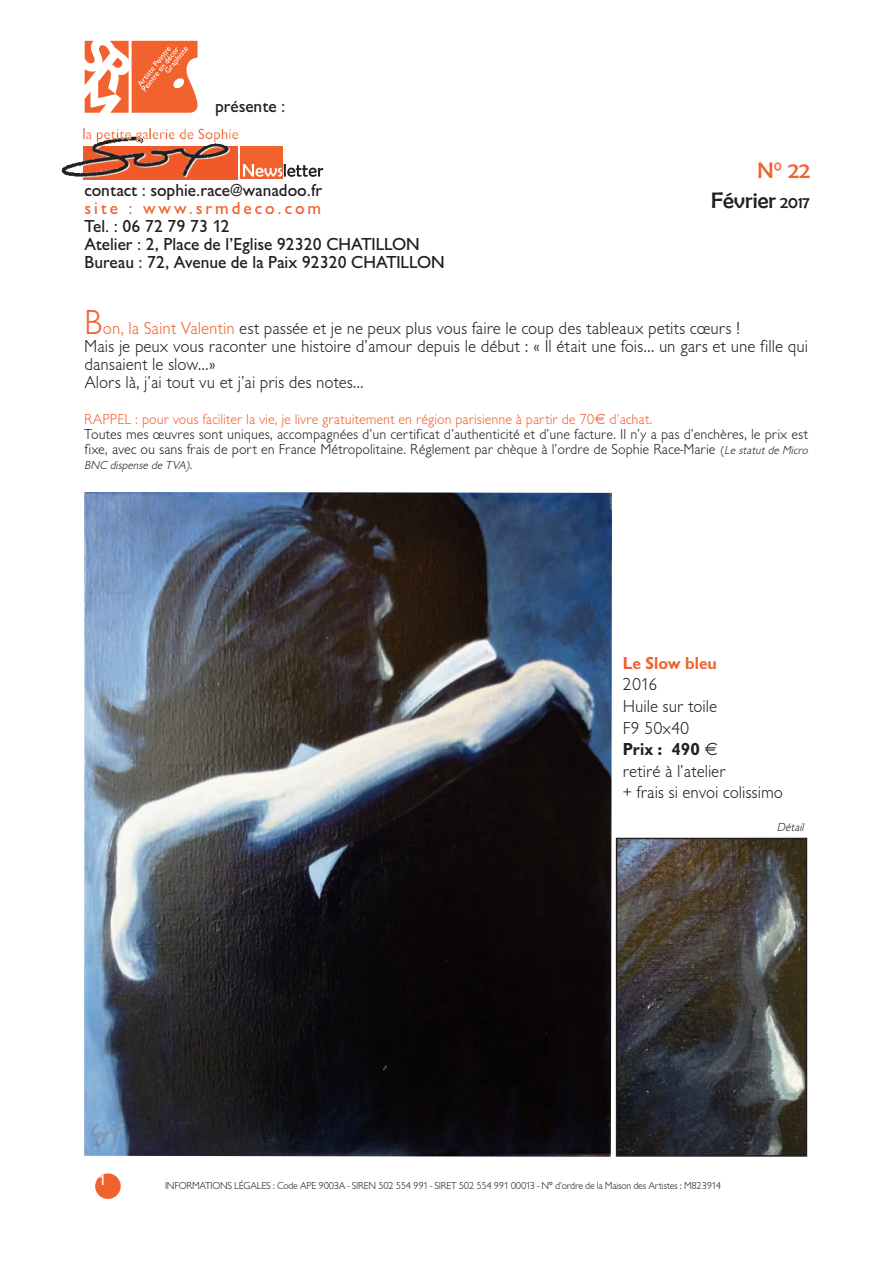
<style>
.page{position:relative;width:893px;height:1263px;background:#fff}
.page>*{position:absolute;margin:0;border:0;box-sizing:border-box;transform-origin:0 0}
.t1{font:22.5px/29.7px "Berlin Sans FB";color:#231f20;text-align:right}
.t2{font:300 18px/18px "Giltus T";color:#231f20}
.t3{font:500 18px/18px "Giltus T";color:#231f20}
.t4{font:500 18px "Giltus T";letter-spacing:.165em;color:#f2622e}
.t5{font:700 18px "Giltus T";color:#f2622e}
.t6{font:700 18px "Giltus T";color:#231f20}
.t7{font:300 15px/15px "Giltus T";color:#231f20}
.t8{font:300 15px "Giltus T";color:#f2622e}
.t9{font:500 15px "Giltus T";color:#fff}
.t10{font:italic 300 12px "Giltus T";color:#231f20}
.t11{font:300 10.5px "Giltus T";letter-spacing:-.025em;color:#231f20}
.s1{color:#f2622e}
.s2{font-size:16.5px}
.s3{font-size:36px;color:#f2622e}
.s4{font-size:12px}
.s5{font-style:italic;font-size:12px}
</style>
<div class="page">
<div style="left:241px;top:146px;width:42px;height:33px;background:#f2622e"></div>
<svg style="left:243px;top:164px;width:80px;height:13px"></svg>
<img style="left:89px;top:146px;width:149px;height:33px">
<img style="left:61px;top:146px;width:28px;height:34px">
<img style="left:93px;top:143px;width:133px;height:3px">
<img style="left:89px;top:179px;width:149px;height:1px">
<svg style="left:83px;top:128px;width:155px;height:15px"></svg>
<div style="left:95px;top:1173px;width:26px;height:26px;background:#f2622e;border-radius:50%"></div>
<svg style="left:85px;top:41px;width:113px;height:72px"></svg>
<img style="left:84px;top:492px;width:528px;height:665px">
<img style="left:619px;top:841px;width:185px;height:313px">
<div style="left:616px;top:838px;width:191px;height:319px;border:2px solid #231f20"></div>
<p class="t3" style="left:215px;top:97px;width:72px">présente :</p>
<p class="t3" style="left:84px;top:181px;width:239px">contact : sophie.race@wanadoo.fr</p>
<p class="t4" style="left:84px;top:198px;width:238px">site : www.srmdeco.com</p>
<p class="t3" style="left:84px;top:217px;width:362px">Tel. : 06 72 79 73 12<br>Atelier : 2, Place de l’Eglise 92320 CHATILLON<br>Bureau : 72, Avenue de la Paix 92320 CHATILLON</p>
<p class="t1" style="left:711px;top:155px;width:100px"><span class="s1">N° 22<br></span>Février <span class="s2">2017</span></p>
<p class="t2" style="left:84px;top:319px;width:725px"><span class="s3">B</span><span class="s1">on, la Saint Valentin</span> est passée et je ne peux plus vous faire le coup des tableaux petits cœurs !<br>Mais je peux vous raconter une histoire d’amour depuis le début : « Il était une fois... un gars et une fille qui dansaient le slow...»<br>Alors là, j’ai tout vu et j’ai pris des notes...</p>
<p class="t8" style="left:84px;top:410px;width:570px">RAPPEL : pour vous faciliter la vie, je livre gratuitement en région parisienne à partir de 70 d’achat.</p>
<p class="t7" style="left:84px;top:427px;width:727px">Toutes mes œuvres sont uniques, accompagnées d’un certificat d’authenticité et d’une facture. Il n’y a pas d’enchères, le prix est fixe, avec ou sans frais de port en France Métropolitaine. Réglement par chèque à l’ordre de Sophie Race-Marie <span class="s4">(</span><span class="s5">Le statut de Micro</span></p>
<p class="t10" style="left:84px;top:458px;width:111px">BNC dispense de TVA).</p>
<p class="t5" style="left:623px;top:652px;width:96px">Le Slow bleu</p>
<p class="t2" style="left:623px;top:673px;width:96px;line-height:21.6px">2016<br>Huile sur toile<br>F9 50x40</p>
<p class="t6" style="left:623px;top:738px;width:79px">Prix : 490</p>
<p class="t2" style="left:623px;top:760px;width:162px;line-height:21.6px">retiré à l’atelier<br>+ frais si envoi colissimo</p>
<p class="t10" style="left:777px;top:820px;width:30px">Détail</p>
<p class="t9" style="left:98px;top:1171px;width:9px">1</p>
<p class="t11" style="left:165px;top:1179px;width:557px">INFORMATIONS LÉGALES : Code APE 9003A - SIREN 502 554 991 - SIRET 502 554 991 00013 - N° d’ordre de la Maison des Artistes : M823914</p>
</div>
